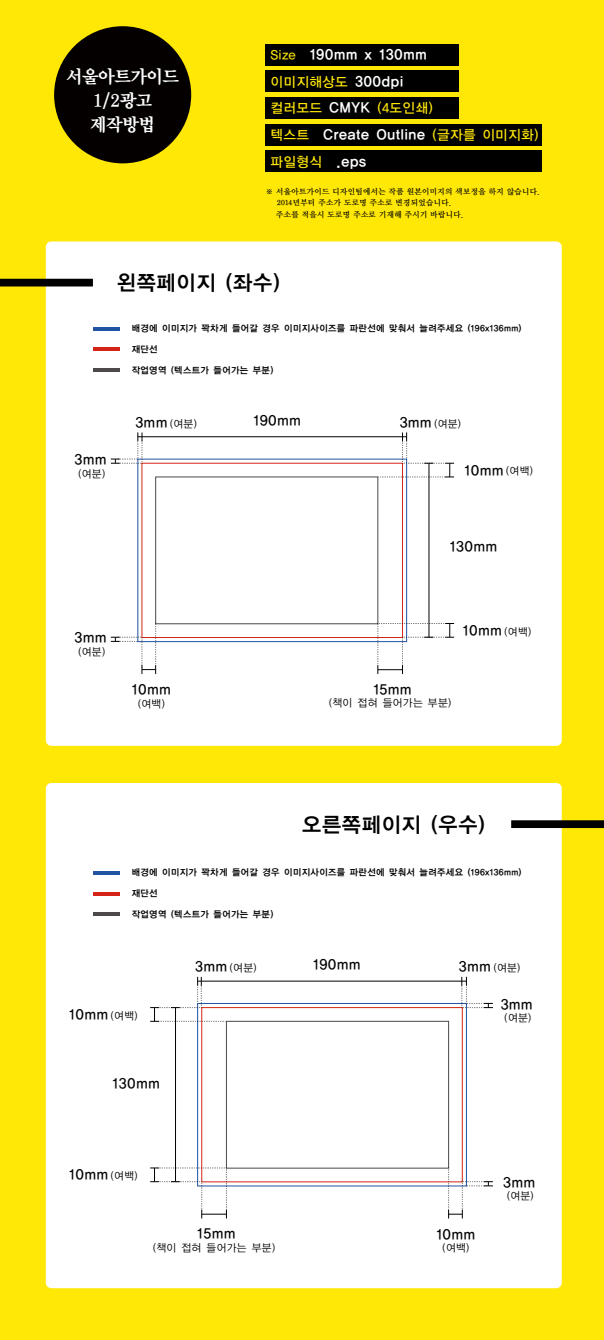
<style>
.page{position:relative;width:604px;height:1340px;background:#fff}
.page>*{position:absolute;margin:0;border:0;box-sizing:border-box;transform-origin:0 0}
.t1{font:20.95px "YDIYGO140 KS Cpc EUC H";letter-spacing:-.03em;color:#000}
.t2{font:18.02px/24.1px "YDIY Mj O350";letter-spacing:-.03em;color:#fff;text-align:center}
.t3{font:15.15px "YDIYGO140 KS Cpc EUC H";letter-spacing:-.03em;color:#fff}
.t4{font:15px "YDIYGO130 KS Cpc EUC H";letter-spacing:-.03em;color:#000}
.t5{font:13.62px/26.6px "YDIYGO130 KS Cpc EUC H";letter-spacing:-.03em;color:#ffe706}
.t6{font:10.65px "YDIYGO120 KS Cpc EUC H";letter-spacing:-.03em;color:#000}
.t7{font:9.22px "YDIYGO140 KS Cpc EUC H";letter-spacing:-.03em;color:#000}
.t8{font:8.05px/11.3px "YDIY Mj O140 KS Cpc EUC H";letter-spacing:-.03em;color:#000}
.s1{font-family:"YDIYGO130 KS Cpc EUC H";font-size:13.62px;color:#ffe706}
.s2{font-family:"YDIYGO140 KS Cpc EUC H";font-size:15.15px;color:#fff}
.s3{font-family:"YDIYGO130 KS Cpc EUC H";font-size:15px}
.s4{font-family:"YDIYGO120 KS Cpc EUC H";font-size:10.65px}
</style>
<div class="page">
<div style="left:0;top:0;width:604px;height:1339px;background:#ffe706"></div>
<div style="left:46px;top:241px;width:516px;height:504px;background:#fff;border-radius:5px"></div>
<div style="left:46px;top:783px;width:516px;height:504px;background:#fff;border-radius:5px"></div>
<div style="left:54px;top:26px;width:137px;height:137px;background:#040000;border-radius:50%"></div>
<div style="left:265px;top:44px;width:194px;height:21px;background:#000"></div>
<div style="left:265px;top:70px;width:194px;height:22px;background:#000"></div>
<div style="left:265px;top:97px;width:194px;height:22px;background:#000"></div>
<div style="left:265px;top:124px;width:277px;height:21px;background:#000"></div>
<div style="left:265px;top:150px;width:277px;height:22px;background:#000"></div>
<div style="left:0;top:279px;width:93px;height:7px;background:#000"></div>
<div style="left:511px;top:820px;width:93px;height:8px;background:#000"></div>
<hr style="left:198px;top:980px;width:268px;height:1px;background:#000">
<hr style="left:175px;top:1007px;width:1px;height:174px;background:#000">
<div style="left:197px;top:1003px;width:270px;height:183px;border:1px solid #2053a4"></div>
<div style="left:201px;top:1007px;width:262px;height:175px;border:1px solid #d42419"></div>
<div style="left:226px;top:1020px;width:223px;height:148px;border:1px solid #4c4948"></div>
<hr style="left:93px;top:327px;width:27px;height:3px;background:#2053a4">
<hr style="left:93px;top:347px;width:27px;height:4px;background:#d42419">
<hr style="left:93px;top:368px;width:27px;height:3px;background:#4c4948">
<hr style="left:93px;top:871px;width:27px;height:4px;background:#2053a4">
<hr style="left:93px;top:892px;width:27px;height:3px;background:#d42419">
<hr style="left:93px;top:912px;width:27px;height:4px;background:#4c4948">
<svg style="left:150px;top:1167px;width:77px;height:51px"></svg>
<svg style="left:150px;top:976px;width:76px;height:46px"></svg>
<div style="left:137px;top:458px;width:270px;height:184px;background:#fff;border:1px solid #2053a4"></div>
<div style="left:142px;top:463px;width:261px;height:175px;border:1px solid #d42419"></div>
<div style="left:155px;top:476px;width:223px;height:148px;border:1px solid #4c4948"></div>
<hr style="left:138px;top:436px;width:269px;height:1px;background:#000">
<hr style="left:429px;top:463px;width:1px;height:174px;background:#000">
<svg style="left:378px;top:623px;width:76px;height:51px"></svg>
<svg style="left:111px;top:432px;width:32px;height:32px"></svg>
<svg style="left:379px;top:432px;width:75px;height:46px"></svg>
<svg style="left:111px;top:623px;width:46px;height:51px"></svg>
<svg style="left:462px;top:976px;width:31px;height:32px"></svg>
<svg style="left:448px;top:1167px;width:45px;height:51px"></svg>
<h2 class="t2" style="left:66px;top:65px;width:114px">서울아트가이드<br>1/2광고 제작방법</h2>
<h3 class="t3" style="left:270px;top:47px;width:158px"><span class="s1">Size</span> 190mm x 130mm</h3>
<h3 class="t5" style="left:270px;top:69px;width:164px">이미지해상도 <span class="s2">300dpi </span>컬러모드 <span class="s2">CMYK</span> (4도인쇄)</h3>
<h3 class="t3" style="left:270px;top:127px;width:270px"><span class="s1">텍스트</span> Create Outline <span class="s1">(글자를 이미지화)</span></h3>
<h3 class="t5" style="left:270px;top:149px;width:98px">파일형식 <span class="s2">.eps</span></h3>
<p class="t8" style="left:276px;top:186px;width:266px;text-indent:-10px">※ 서울아트가이드 디자인팀에서는 작품 원본이미지의 색보정을 하지 않습니다.<br>2014년부터 주소가 도로명 주소로 변경되었습니다.<br>주소를 적을시 도로명 주소로 기재해 주시기 바랍니다.</p>
<h1 class="t1" style="left:116px;top:272px;width:166px">왼쪽페이지 (좌수)</h1>
<p class="t7" style="left:131px;top:323px;width:392px">배경에 이미지가 꽉차게 들어갈 경우 이미지사이즈를 파란선에 맞춰서 늘려주세요 (196x136mm)</p>
<p class="t7" style="left:131px;top:344px;width:28px">재단선</p>
<p class="t7" style="left:131px;top:365px;width:144px">작업영역 (텍스트가 들어가는 부분)</p>
<h3 class="t4" style="left:74px;top:452px;width:34px">3mm</h3>
<p class="t6" style="left:78px;top:468px;width:29px">(여분)</p>
<h3 class="t4" style="left:253px;top:413px;width:50px">190mm</h3>
<p class="t6" style="left:135px;top:418px;width:63px"><span class="s3">3mm</span> (여분)</p>
<p class="t6" style="left:399px;top:418px;width:63px"><span class="s3">3mm</span> (여분)</p>
<h3 class="t4" style="left:464px;top:462px;width:70px">10mm <span class="s4">(여백)</span></h3>
<h3 class="t4" style="left:450px;top:539px;width:50px">130mm</h3>
<h3 class="t4" style="left:74px;top:630px;width:34px">3mm</h3>
<p class="t6" style="left:78px;top:646px;width:29px">(여분)</p>
<h3 class="t4" style="left:132px;top:682px;width:41px">10mm</h3>
<p class="t6" style="left:138px;top:698px;width:29px">(여백)</p>
<h3 class="t4" style="left:463px;top:623px;width:70px">10mm <span class="s4">(여백)</span></h3>
<h3 class="t4" style="left:373px;top:681px;width:41px">15mm</h3>
<p class="t6" style="left:329px;top:698px;width:124px">(책이 접혀 들어가는 부분)</p>
<h1 class="t1" style="left:302px;top:814px;width:186px">오른쪽페이지 (우수)</h1>
<p class="t7" style="left:131px;top:868px;width:392px">배경에 이미지가 꽉차게 들어갈 경우 이미지사이즈를 파란선에 맞춰서 늘려주세요 (196x136mm)</p>
<p class="t7" style="left:131px;top:888px;width:28px">재단선</p>
<p class="t7" style="left:131px;top:909px;width:144px">작업영역 (텍스트가 들어가는 부분)</p>
<h3 class="t4" style="left:313px;top:957px;width:50px">190mm</h3>
<p class="t6" style="left:195px;top:962px;width:63px"><span class="s3">3mm</span> (여분)</p>
<p class="t6" style="left:459px;top:962px;width:63px"><span class="s3">3mm</span> (여분)</p>
<h3 class="t4" style="left:69px;top:1006px;width:70px">10mm <span class="s4">(여백)</span></h3>
<h3 class="t4" style="left:112px;top:1075px;width:50px">130mm</h3>
<h3 class="t4" style="left:69px;top:1167px;width:70px">10mm <span class="s4">(여백)</span></h3>
<h3 class="t4" style="left:197px;top:1226px;width:41px">15mm</h3>
<p class="t6" style="left:153px;top:1242px;width:124px">(책이 접혀 들어가는 부분)</p>
<h3 class="t4" style="left:500px;top:996px;width:34px">3mm</h3>
<p class="t6" style="left:504px;top:1012px;width:29px">(여분)</p>
<h3 class="t4" style="left:436px;top:1226px;width:41px">10mm</h3>
<p class="t6" style="left:442px;top:1242px;width:29px">(여백)</p>
<h3 class="t4" style="left:503px;top:1174px;width:34px">3mm</h3>
<p class="t6" style="left:507px;top:1190px;width:29px">(여분)</p>
</div>
